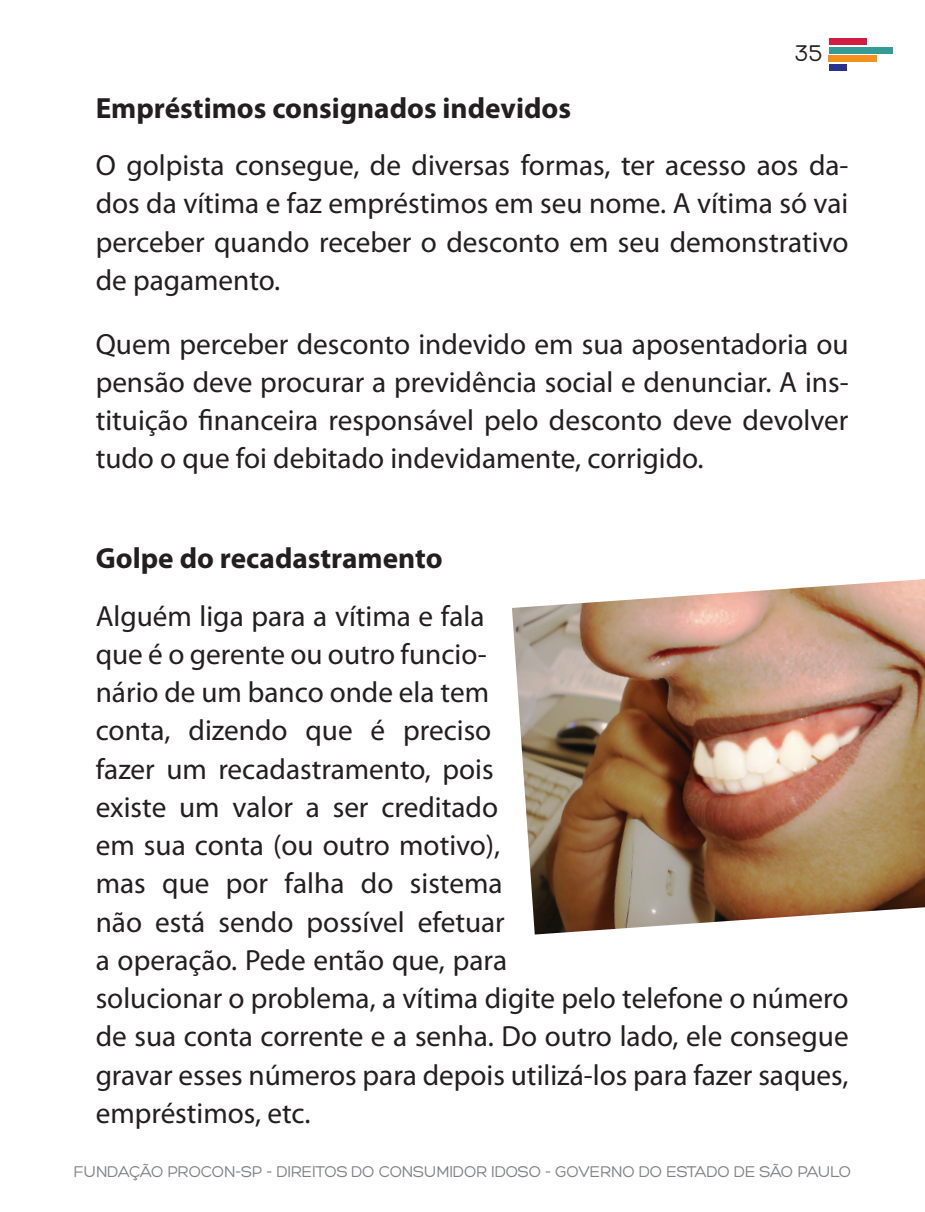
<style>
.page{position:relative;width:925px;height:1212px;background:#fff}
.page>*{position:absolute;margin:0;border:0;box-sizing:border-box;transform-origin:0 0}
.t1{font:29.25px/38.2px "Myriad Pro";color:#231f20;text-align:justify}
.t2{font:700 29.25px "Myriad Pro";color:#231f20}
.t3{font:24.75px "Hero";color:#231f20}
.t4{font:16.88px "Hero";letter-spacing:-.02em;color:#808285}
</style>
<div class="page">
<div style="left:829px;top:64px;width:17px;height:6px;background:#29328c"></div>
<div style="left:829px;top:56px;width:48px;height:6px;background:#f4911d"></div>
<div style="left:829px;top:47px;width:63px;height:6px;background:#339c97"></div>
<div style="left:829px;top:39px;width:38px;height:6px;background:#d41d42"></div>
<img style="left:512px;top:579px;width:413px;height:355px">
<p class="t3" style="left:795px;top:41px;width:30px">35</p>
<p class="t2" style="left:96px;top:89px;width:477px">Empréstimos consignados indevidos</p>
<p class="t1" style="left:96px;top:146px;width:754px">O golpista consegue, de diversas formas, ter acesso aos da&shy;dos da vítima e faz empréstimos em seu nome. A vítima só vai perceber quando receber o desconto em seu demonstrativo de pagamento.</p>
<p class="t1" style="left:96px;top:324px;width:754px">Quem perceber desconto indevido em sua aposentadoria ou pensão deve procurar a previdência social e denunciar. A ins&shy;tituição financeira responsável pelo desconto deve devolver tudo o que foi debitado indevidamente, corrigido.</p>
<p class="t2" style="left:96px;top:539px;width:348px">Golpe do recadastramento</p>
<p class="t1" style="left:96px;top:596px;width:754px;text-align:left">Alguém liga para a vítima e fala<br>que é o gerente ou outro funcio-<br>nário de um banco onde ela tem<br>conta, dizendo que é preciso<br>fazer um recadastramento, pois<br>existe um valor a ser creditado<br>em sua conta (ou outro motivo),<br>mas que por falha do sistema<br>não está sendo possível efetuar<br>a operação. Pede então que, para<br>solucionar o problema, a vítima digite pelo telefone o número de sua conta corrente e a senha. Do outro lado, ele consegue gravar esses números para depois utilizá-los para fazer saques, empréstimos, etc.</p>
<p class="t4" style="left:73px;top:1163px;width:779px">FUNDAÇÃO PROCON-SP - DIREITOS DO CONSUMIDOR IDOSO - GOVERNO DO ESTADO DE SÃO PAULO</p>
</div>
